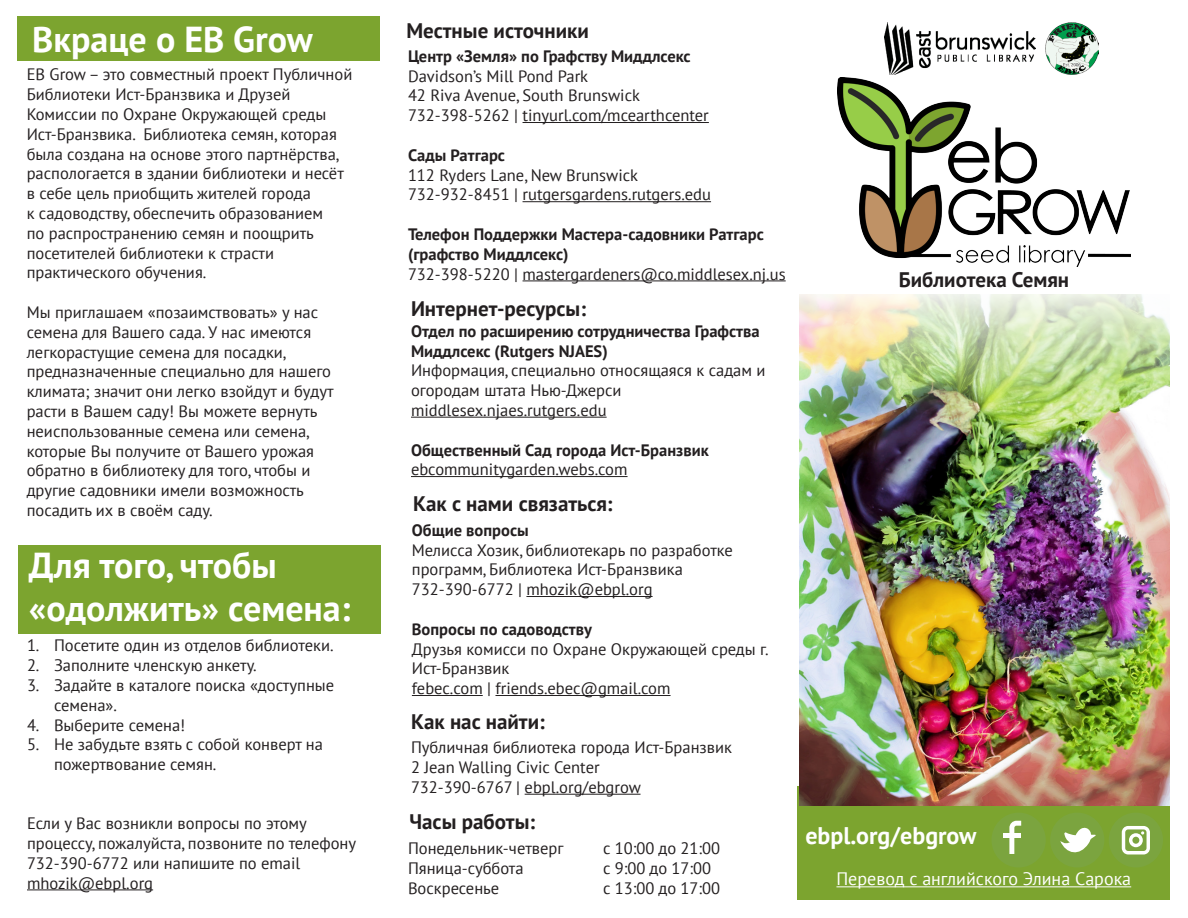
<style>
.page{position:relative;width:1188px;height:918px;background:#fff}
.page>*{position:absolute;margin:0;border:0;box-sizing:border-box;transform-origin:0 0}
.t1{font:700 36px/43.2px "PT Sans";color:#fff}
.t2{font:700 24px "PT Sans";color:#fff}
.t3{font:700 21px "PT Sans";color:#231f20}
.t4{font:18px "PT Sans";color:#fff}
.t5{font:16.5px/19.8px "PT Sans";color:#231f20}
.t6{font:700 16.5px/19.8px "PT Sans";color:#231f20}
</style>
<div class="page">
<div style="left:18px;top:16px;width:362px;height:45px;background:#7ca42f"></div>
<div style="left:798px;top:787px;width:372px;height:113px;background:#7ca42f"></div>
<hr style="left:523px;top:122px;width:186px;height:1px;background:#231f20">
<hr style="left:523px;top:201px;width:188px;height:1px;background:#231f20">
<hr style="left:523px;top:280px;width:263px;height:1px;background:#231f20">
<hr style="left:411px;top:417px;width:196px;height:1px;background:#231f20">
<hr style="left:411px;top:476px;width:217px;height:1px;background:#231f20">
<hr style="left:525px;top:794px;width:116px;height:1px;background:#231f20">
<hr style="left:526px;top:596px;width:127px;height:1px;background:#231f20">
<hr style="left:412px;top:695px;width:71px;height:1px;background:#231f20">
<hr style="left:495px;top:695px;width:176px;height:1px;background:#231f20">
<img style="left:1046px;top:22px;width:52px;height:53px">
<img style="left:885px;top:22px;width:151px;height:52px">
<hr style="left:27px;top:889px;width:126px;height:1px;background:#231f20">
<div style="left:19px;top:545px;width:362px;height:89px;background:#7ca42f"></div>
<div style="left:992px;top:813px;width:54px;height:54px;background:#7ba43f;border-radius:50%"></div>
<svg style="left:1009px;top:821px;width:12px;height:33px"></svg>
<div style="left:1003px;top:833px;width:18px;height:5px;background:#fff"></div>
<div style="left:1050px;top:813px;width:54px;height:54px;background:#7ba43f;border-radius:50%"></div>
<svg style="left:1060px;top:827px;width:36px;height:26px"></svg>
<div style="left:1109px;top:813px;width:54px;height:54px;background:#7ba43f;border-radius:50%"></div>
<svg style="left:1122px;top:826px;width:28px;height:28px"></svg>
<img style="left:799px;top:295px;width:370px;height:511px">
<img style="left:838px;top:77px;width:292px;height:190px">
<hr style="left:836px;top:886px;width:295px;height:1px;background:#fff">
<p class="t1" style="left:32px;top:17px;width:282px">Вкраце о EB Grow</p>
<p class="t5" style="left:27px;top:64px;width:327px">EB Grow – это совместный проект Публичной Библиотеки Ист-Бранзвика и Друзей Комиссии по Охране Окружающей среды Ист-Бранзвика. Библиотека семян, которая была создана на основе этого партнёрства, распологается в здании библиотеки и несёт в себе цель приобщить жителей города<br>к садоводству, обеспечить образованием<br>по распространению семян и поощрить посетителей библиотеки к страсти практического обучения.</p>
<p class="t5" style="left:27px;top:302px;width:308px">Мы приглашаем «позаимствовать» у нас семена для Вашего сада. У нас имеются легкорастущие семена для посадки, предназначенные специально для нашего климата; значит они легко взойдут и будут расти в Вашем саду! Вы можете вернуть неиспользованные семена или семена, которые Вы получите от Вашего урожая обратно в библиотеку для того, чтобы и другие садовники имели возможность посадить их в своём саду.</p>
<p class="t1" style="left:29px;top:543px;width:323px">Для того, чтобы «одолжить» семена:</p>
<p class="t5" style="left:27px;top:635px;width:308px">1. Посетите один из отделов библиотеки.</p>
<p class="t5" style="left:27px;top:655px;width:231px">2. Заполните членскую анкету.</p>
<p class="t5" style="left:54px;top:675px;width:282px;text-indent:-27px">3. Задайте в каталоге поиска «доступные семена».</p>
<p class="t5" style="left:27px;top:714px;width:160px">4. Выберите семена!</p>
<p class="t5" style="left:54px;top:734px;width:271px;text-indent:-27px">5. Не забудьте взять с собой конверт на пожертвование семян.</p>
<p class="t5" style="left:27px;top:813px;width:331px">Если у Вас возникли вопросы по этому процессу, пожалуйста, позвоните по телефону 732-390-6772 или напишите по email mhozik@ebpl.org</p>
<p class="t3" style="left:406px;top:17px;width:184px">Местные источники</p>
<p class="t6" style="left:408px;top:46px;width:284px">Центр «Земля» по Графству Миддлсекс</p>
<p class="t5" style="left:408px;top:66px;width:182px">Davidson’s Mill Pond Park</p>
<p class="t5" style="left:408px;top:85px;width:234px">42 Riva Avenue, South Brunswick</p>
<p class="t5" style="left:408px;top:105px;width:302px">732-398-5262 | tinyurl.com/mcearthcenter</p>
<p class="t6" style="left:408px;top:145px;width:99px">Сады Ратгарс</p>
<p class="t5" style="left:408px;top:165px;width:232px">112 Ryders Lane, New Brunswick</p>
<p class="t5" style="left:408px;top:184px;width:305px">732-932-8451 | rutgersgardens.rutgers.edu</p>
<p class="t6" style="left:408px;top:224px;width:357px">Телефон Поддержки Мастера-садовники Ратгарс (графство Миддлсекс)</p>
<p class="t5" style="left:408px;top:264px;width:379px">732-398-5220 | mastergardeners@co.middlesex.nj.us</p>
<p class="t3" style="left:411px;top:294px;width:177px">Интернет-ресурсы:</p>
<p class="t6" style="left:411px;top:321px;width:350px">Отдел по расширению сотрудничества Графства<br>Миддлсекс (Rutgers NJAES)</p>
<p class="t5" style="left:411px;top:360px;width:356px">Информация, специально относящаяся к садам и огородам штата Нью-Джерси</p>
<p class="t5" style="left:411px;top:400px;width:197px">middlesex.njaes.rutgers.edu</p>
<p class="t6" style="left:411px;top:440px;width:299px">Общественный Сад города Ист-Бранзвик</p>
<p class="t5" style="left:411px;top:459px;width:218px">ebcommunitygarden.webs.com</p>
<p class="t3" style="left:413px;top:489px;width:201px">Как с нами связаться:</p>
<p class="t6" style="left:412px;top:520px;width:118px">Общие вопросы</p>
<p class="t5" style="left:412px;top:540px;width:323px">Мелисса Хозик, библиотекарь по разработке программ, Библиотека Ист-Бранзвика</p>
<p class="t5" style="left:412px;top:579px;width:242px">732-390-6772 | mhozik@ebpl.org</p>
<p class="t6" style="left:412px;top:619px;width:182px">Вопросы по садоводству</p>
<p class="t5" style="left:412px;top:639px;width:358px">Друзья комисси по Охране Окружающей среды г.<br>Ист-Бранзвик</p>
<p class="t5" style="left:412px;top:678px;width:260px">febec.com | friends.ebec@gmail.com</p>
<p class="t3" style="left:411px;top:707px;width:135px">Как нас найти:</p>
<p class="t5" style="left:411px;top:737px;width:323px">Публичная библиотека города Ист-Бранзвик</p>
<p class="t5" style="left:411px;top:757px;width:190px">2 Jean Walling Civic Center</p>
<p class="t5" style="left:411px;top:777px;width:231px">732-390-6767 | ebpl.org/ebgrow</p>
<p class="t3" style="left:899px;top:265px;width:172px">Библиотека Семян</p>
<p class="t3" style="left:410px;top:807px;width:127px">Часы работы:</p>
<p class="t5" style="left:408px;top:838px;width:157px">Понедельник-четверг<br>Пяница-суббота</p>
<p class="t5" style="left:408px;top:878px;width:93px">Воскресенье</p>
<p class="t2" style="left:805px;top:820px;width:173px">ebpl.org/ebgrow</p>
<p class="t5" style="left:603px;top:838px;width:119px">с 10:00 до 21:00</p>
<p class="t5" style="left:603px;top:858px;width:110px">с 9:00 до 17:00</p>
<p class="t5" style="left:603px;top:878px;width:119px">с 13:00 до 17:00</p>
<p class="t4" style="left:836px;top:868px;width:296px">Перевод с английского Элина Сарока</p>
</div>
